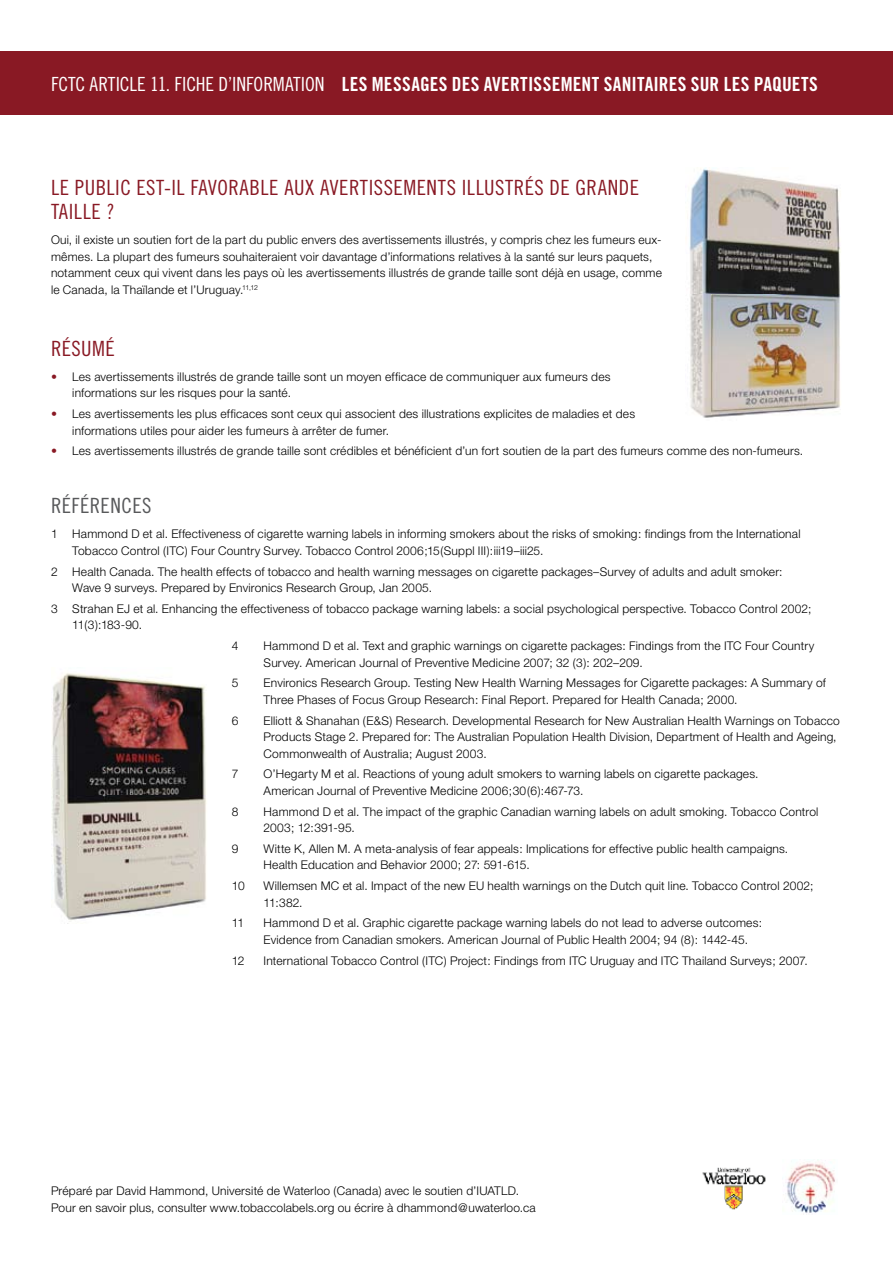
<style>
.page{position:relative;width:893px;height:1263px;background:#fff}
.page>*{position:absolute;margin:0;border:0;box-sizing:border-box;transform-origin:0 0}
.t1{font:21px/24px "Trade Gothic Cond Eighteen";letter-spacing:.025em;color:#891924}
.t2{font:21px "Trade Gothic Cond Eighteen";letter-spacing:.02em;color:#58595b}
.t3{font:19.5px "Trade Gothic Bold Cond Twenty";letter-spacing:.015em;color:#fff}
.t4{font:300 12px/16.5px "Helvetica Neue";letter-spacing:.015em;color:#000}
.s1{font-family:"Trade Gothic Cond Eighteen"}
.s2{color:#891924}
</style>
<div class="page">
<div style="left:0;top:51px;width:893px;height:64px;background:#891924"></div>
<img style="left:702px;top:1167px;width:64px;height:43px">
<img style="left:786px;top:1162px;width:49px;height:51px">
<img style="left:51px;top:673px;width:156px;height:251px">
<img style="left:689px;top:167px;width:152px;height:251px">
<h2 class="t3" style="left:51px;top:72px;width:768px"><span class="s1">FCTC ARTICLE 11. FICHE D’INFORMATION</span> LES MESSAGES DES AVERTISSEMENT SANITAIRES SUR LES PAQUETS</h2>
<h1 class="t1" style="left:51px;top:175px;width:590px">LE PUBLIC EST-IL FAVORABLE AUX AVERTISSEMENTS ILLUSTRÉS DE GRANDE<br>TAILLE ?</h1>
<p class="t4" style="left:51px;top:231px;width:612px">Oui, il existe un soutien fort de la part du public envers des avertissements illustrés, y compris chez les fumeurs eux&shy;mêmes. La plupart des fumeurs souhaiteraient voir davantage d’informations relatives à la santé sur leurs paquets, notamment ceux qui vivent dans les pays où les avertissements illustrés de grande taille sont déjà en usage, comme le Canada, la Thaïlande et l’Uruguay.<sup>11,12</sup></p>
<h1 class="t1" style="left:51px;top:336px;width:65px">RÉSUMÉ</h1>
<p class="t4" style="left:72px;top:368px;width:540px;text-indent:-21px"><span class="s2">•</span> Les avertissements illustrés de grande taille sont un moyen efficace de communiquer aux fumeurs des informations sur les risques pour la santé.</p>
<p class="t4" style="left:72px;top:405px;width:564px;text-indent:-21px"><span class="s2">•</span> Les avertissements les plus efficaces sont ceux qui associent des illustrations explicites de maladies et des informations utiles pour aider les fumeurs à arrêter de fumer.</p>
<p class="t4" style="left:51px;top:443px;width:754px"><span class="s2">•</span> Les avertissements illustrés de grande taille sont crédibles et bénéficient d’un fort soutien de la part des fumeurs comme des non-fumeurs.</p>
<h1 class="t2" style="left:51px;top:493px;width:102px">RÉFÉRENCES</h1>
<p class="t4" style="left:72px;top:526px;width:730px;text-indent:-21px">1 Hammond D et al. Effectiveness of cigarette warning labels in informing smokers about the risks of smoking: findings from the International<br>Tobacco Control (ITC) Four Country Survey. Tobacco Control 2006;15(Suppl III):iii19–iii25.</p>
<p class="t4" style="left:72px;top:563px;width:712px;text-indent:-21px">2 Health Canada. The health effects of tobacco and health warning messages on cigarette packages–Survey of adults and adult smoker:<br>Wave 9 surveys. Prepared by Environics Research Group, Jan 2005.</p>
<p class="t4" style="left:72px;top:600px;width:741px;text-indent:-21px">3 Strahan EJ et al. Enhancing the effectiveness of tobacco package warning labels: a social psychological perspective. Tobacco Control 2002;<br>11(3):183-90.</p>
<p class="t4" style="left:232px;top:637px;width:8px">4</p>
<p class="t4" style="left:264px;top:637px;width:552px">Hammond D et al. Text and graphic warnings on cigarette packages: Findings from the ITC Four Country<br>Survey. American Journal of Preventive Medicine 2007; 32 (3): 202–209.</p>
<p class="t4" style="left:232px;top:675px;width:8px">5</p>
<p class="t4" style="left:264px;top:675px;width:564px">Environics Research Group. Testing New Health Warning Messages for Cigarette packages: A Summary of<br>Three Phases of Focus Group Research: Final Report. Prepared for Health Canada; 2000.</p>
<p class="t4" style="left:232px;top:712px;width:8px">6</p>
<p class="t4" style="left:264px;top:712px;width:578px">Elliott &amp; Shanahan (E&amp;S) Research. Developmental Research for New Australian Health Warnings on Tobacco<br>Products Stage 2. Prepared for: The Australian Population Health Division, Department of Health and Ageing,<br>Commonwealth of Australia; August 2003.</p>
<p class="t4" style="left:232px;top:766px;width:8px">7</p>
<p class="t4" style="left:264px;top:766px;width:496px">O’Hegarty M et al. Reactions of young adult smokers to warning labels on cigarette packages.<br>American Journal of Preventive Medicine 2006;30(6):467-73.</p>
<p class="t4" style="left:232px;top:803px;width:8px">8</p>
<p class="t4" style="left:264px;top:803px;width:556px">Hammond D et al. The impact of the graphic Canadian warning labels on adult smoking. Tobacco Control<br>2003; 12:391-95.</p>
<p class="t4" style="left:232px;top:840px;width:8px">9</p>
<p class="t4" style="left:264px;top:840px;width:526px">Witte K, Allen M. A meta-analysis of fear appeals: Implications for effective public health campaigns.<br>Health Education and Behavior 2000; 27: 591-615.</p>
<p class="t4" style="left:232px;top:877px;width:14px">10</p>
<p class="t4" style="left:264px;top:877px;width:551px">Willemsen MC et al. Impact of the new EU health warnings on the Dutch quit line. Tobacco Control 2002;<br>11:382.</p>
<p class="t4" style="left:232px;top:915px;width:14px">11</p>
<p class="t4" style="left:264px;top:915px;width:500px">Hammond D et al. Graphic cigarette package warning labels do not lead to adverse outcomes:<br>Evidence from Canadian smokers. American Journal of Public Health 2004; 94 (8): 1442-45.</p>
<p class="t4" style="left:232px;top:952px;width:14px">12</p>
<p class="t4" style="left:264px;top:952px;width:546px">International Tobacco Control (ITC) Project: Findings from ITC Uruguay and ITC Thailand Surveys; 2007.</p>
<p class="t4" style="left:51px;top:1182px;width:486px">Préparé par David Hammond, Université de Waterloo (Canada) avec le soutien d’IUATLD.<br>Pour en savoir plus, consulter www.tobaccolabels.org ou écrire à dhammond@uwaterloo.ca</p>
</div>
